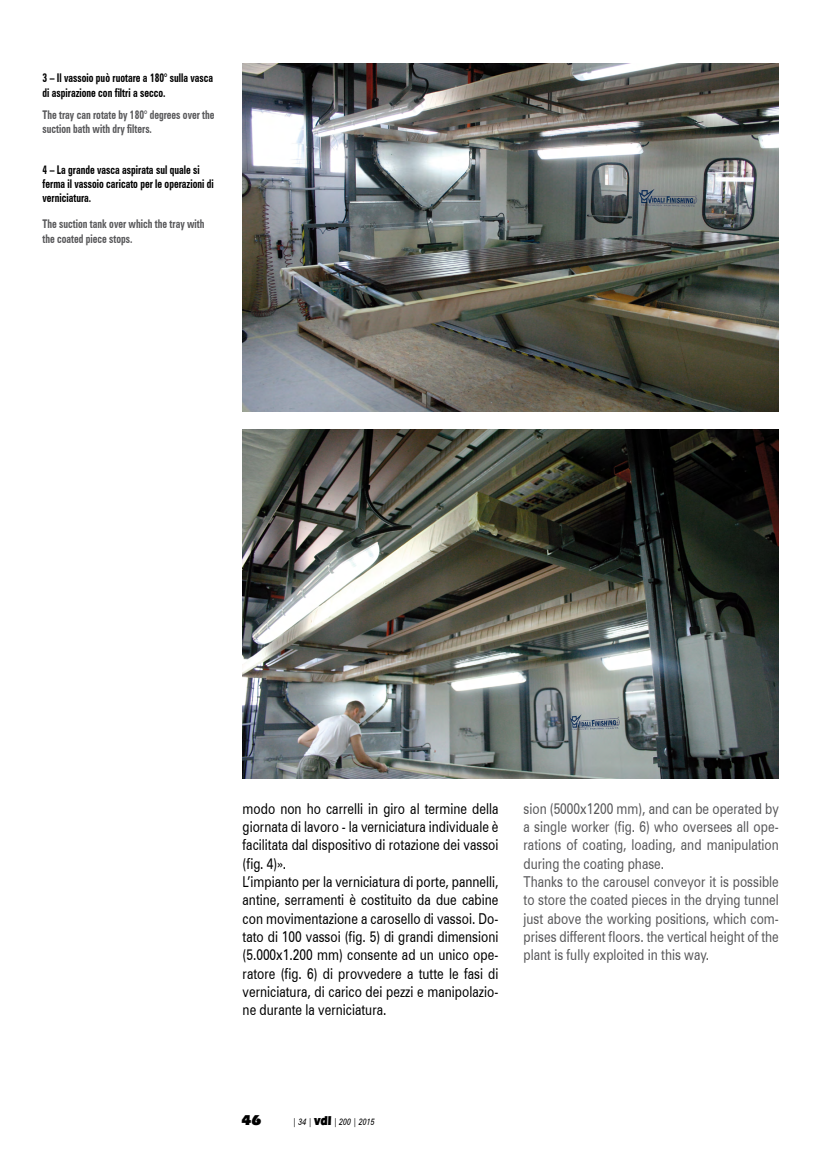
<style>
.page{position:relative;width:830px;height:1170px;background:#fff}
.page>*{position:absolute;margin:0;border:0;box-sizing:border-box;transform-origin:0 0}
.t1{font:15px/18.3px "Zurich BT";color:#000;scale:.8 1}
.t2{font:15px/18.3px "Zurich BT";color:#58585a;scale:.8 1}
.t3{font:900 15px "Eras IT Cby BT";color:#000}
.t4{font:700 condensed 12px/14.4px "Zurich BT";color:#000;scale:.8 1}
.t5{font:700 condensed 12px/14.4px "Zurich BT";color:#58585a;scale:.8 1}
.t6{font:italic 9px "Zurich BT";color:#000;scale:.8 1}
.s1{font-family:"Swiss 721 BT"}
.s2{font-family:"Eras IT Cby BT";font-weight:900;font-style:normal;font-size:13.5px}
</style>
<div class="page">
<img style="left:242px;top:64px;width:536px;height:347px">
<img style="left:242px;top:429px;width:536px;height:349px">
<p class="t4" style="left:43px;top:71px;width:214px">3 – Il vassoio può ruotare a 180° sulla vasca di aspirazione con filtri a secco.</p>
<p class="t5" style="left:43px;top:107px;width:216px">The tray can rotate by 180° degrees over the suction bath with dry filters.</p>
<p class="t4" style="left:43px;top:162px;width:215px">4 – La grande vasca aspirata sul quale si ferma il vassoio caricato per le operazioni di verniciatura.</p>
<p class="t5" style="left:43px;top:217px;width:204px">The suction tank over which the tray with the coated piece stops.</p>
<p class="t1" style="left:242px;top:798px;width:321px">modo non ho carrelli in giro al termine della giornata di lavoro - la verniciatura individuale è facilitata dal dispositivo di rotazione dei vassoi (fig. 4)<span class="s1">»</span>.<br>L’impianto per la verniciatura di porte, pannelli, antine, serramenti è costituito da due cabine con movimentazione a carosello di vassoi. Do&shy;tato di 100 vassoi (fig. 5) di grandi dimensioni (5.000x1.200 mm) consente ad un unico ope&shy;ratore (fig. 6) di provvedere a tutte le fasi di verniciatura, di carico dei pezzi e manipolazio&shy;ne durante la verniciatura.</p>
<p class="t2" style="left:523px;top:798px;width:320px">sion (5000x1200 mm), and can be operated by a single worker (fig. 6) who oversees all ope&shy;rations of coating, loading, and manipulation during the coating phase.<br>Thanks to the carousel conveyor it is possible to store the coated pieces in the drying tunnel just above the working positions, which com&shy;prises different floors. the vertical height of the plant is fully exploited in this way.</p>
<p class="t3" style="left:241px;top:1110px;width:21px">46</p>
<p class="t6" style="left:293px;top:1115px;width:104px">| 34 | <span class="s2">vdl</span> | 200 | 2015</p>
</div>
